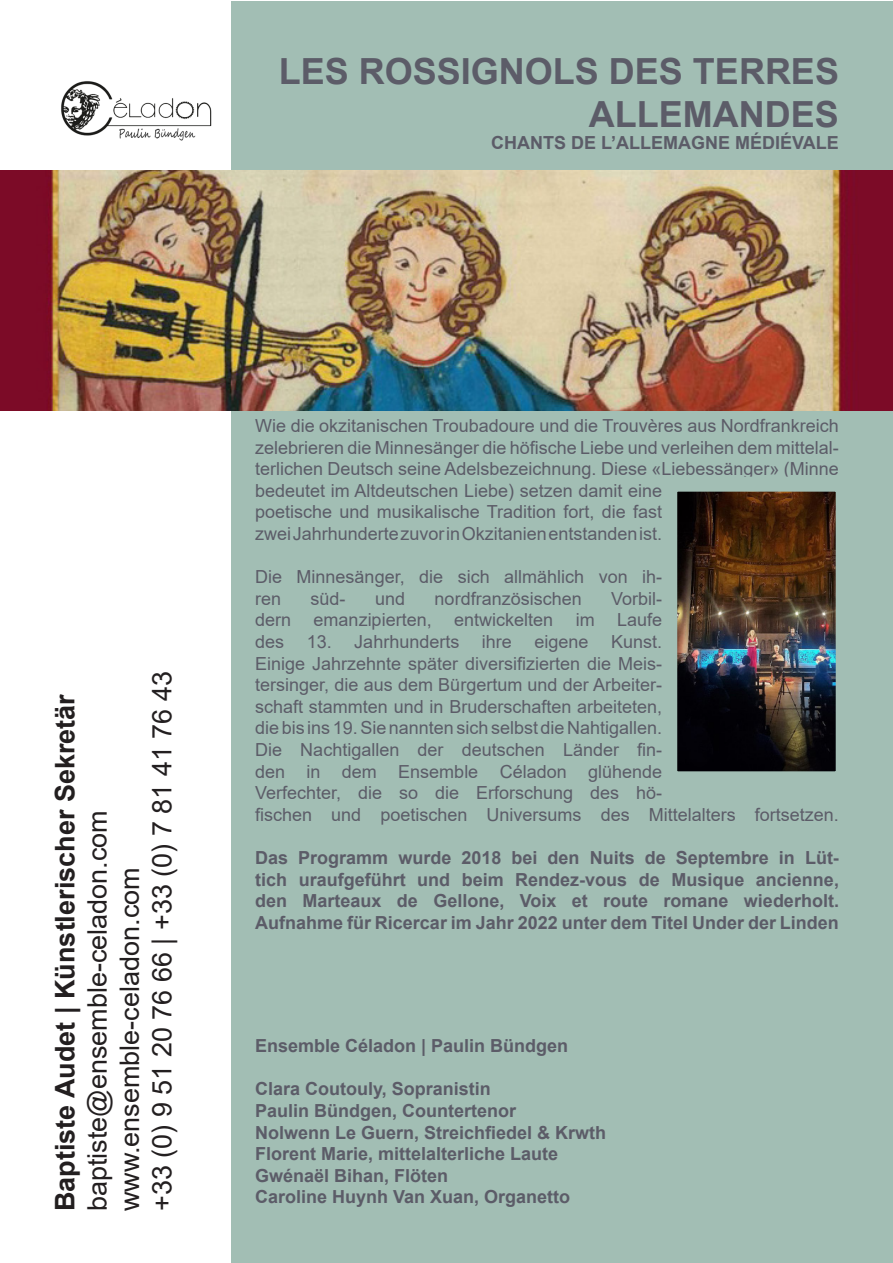
<style>
.page{position:relative;width:893px;height:1263px;background:#fff}
.page>*{position:absolute;margin:0;border:0;box-sizing:border-box;transform-origin:0 0}
.t1{font:700 36px/43.2px "Arial";color:#5c5c68;text-align:right}
.t2{font:27px/32.4px "Arial";color:#231f20}
.t3{font:700 27px "Arial";color:#231f20}
.t4{font:18px/21.6px "Arial";color:#5c5c68}
.t5{font:700 18px/21.6px "Arial";color:#5c5c68;text-align:justify}
</style>
<div class="page">
<div style="left:232px;top:1px;width:661px;height:1261px;background:#a2beb4"></div>
<img style="left:0;top:170px;width:893px;height:240px">
<img style="left:678px;top:493px;width:157px;height:277px">
<img style="left:61px;top:81px;width:151px;height:60px">
<p class="t1" style="left:279px;top:50px;width:562px">LES ROSSIGNOLS DES TERRES<br>ALLEMANDES</p>
<p class="t5" style="left:491px;top:132px;width:349px">CHANTS DE L’ALLEMAGNE MÉDIÉVALE</p>
<p class="t2" style="left:113px;top:1211px;width:541px;rotate:-90deg">www.ensemble-celadon.com<br>+33 (0) 9 51 20 76 66 | +33 (0) 7 81 41 76 43</p>
<p class="t3" style="left:46px;top:1211px;width:519px;rotate:-90deg">Baptiste Audet | Künstlerischer Sekretär</p>
<p class="t2" style="left:81px;top:1211px;width:403px;rotate:-90deg">baptiste@ensemble-celadon.com</p>
<p class="t4" style="left:255px;top:415px;width:585px">Wie die okzitanischen Troubadoure und die Trouvères aus Nordfrankreich zelebrieren die Minnesänger die höfische Liebe und verleihen dem mittelal&shy;terlichen Deutsch seine Adelsbezeichnung. Diese «Liebessänger» (Minne bedeutet im Altdeutschen Liebe) setzen damit eine<br>poetische und musikalische Tradition fort, die fast<br>zwei Jahrhunderte zuvor in Okzitanien entstanden ist.</p>
<p class="t4" style="left:255px;top:566px;width:409px">Die Minnesänger, die sich allmählich von ih&shy;ren</p>
<p class="t4" style="left:311px;top:587px;width:37px">süd-</p>
<p class="t4" style="left:375px;top:587px;width:32px">und</p>
<p class="t4" style="left:435px;top:587px;width:149px">nordfranzösischen</p>
<p class="t4" style="left:255px;top:587px;width:409px;text-align:justify;text-indent:356px">Vorbil&shy;dern emanzipierten, entwickelten im Laufe des</p>
<p class="t4" style="left:307px;top:631px;width:154px">13. Jahrhunderts</p>
<p class="t4" style="left:482px;top:631px;width:32px">ihre</p>
<p class="t4" style="left:535px;top:631px;width:56px">eigene</p>
<p class="t4" style="left:255px;top:631px;width:585px;text-indent:356px">Kunst.<br>Einige Jahrzehnte später diversifizierten die Meis-<br>tersinger, die aus dem Bürgertum und der Arbeiter-<br>schaft stammten und in Bruderschaften arbeiteten,<br>die bis ins 19. Sie nannten sich selbst die Nahtigallen.<br>Die Nachtigallen der deutschen Länder fin-<br>den in dem Ensemble Céladon glühende<br>Verfechter, die so die Erforschung des hö-<br>fischen und poetischen Universums des Mittelalters fortsetzen.</p>
<p class="t5" style="left:255px;top:847px;width:585px">Das Programm wurde 2018 bei den Nuits de Septembre in Lüt&shy;tich uraufgeführt und beim Rendez-vous de Musique ancienne, den Marteaux de Gellone, Voix et route romane wiederholt.<br>Aufnahme für Ricercar im Jahr 2022 unter dem Titel Under der Linden</p>
<p class="t5" style="left:255px;top:1035px;width:315px">Ensemble Céladon | Paulin Bündgen</p>
<p class="t5" style="left:255px;top:1078px;width:353px;text-align:left">Clara Coutouly, Sopranistin<br>Paulin Bündgen, Countertenor<br>Nolwenn Le Guern, Streichfiedel &amp; Krwth Florent Marie, mittelalterliche Laute Gwénaël Bihan, Flöten<br>Caroline Huynh Van Xuan, Organetto</p>
</div>
